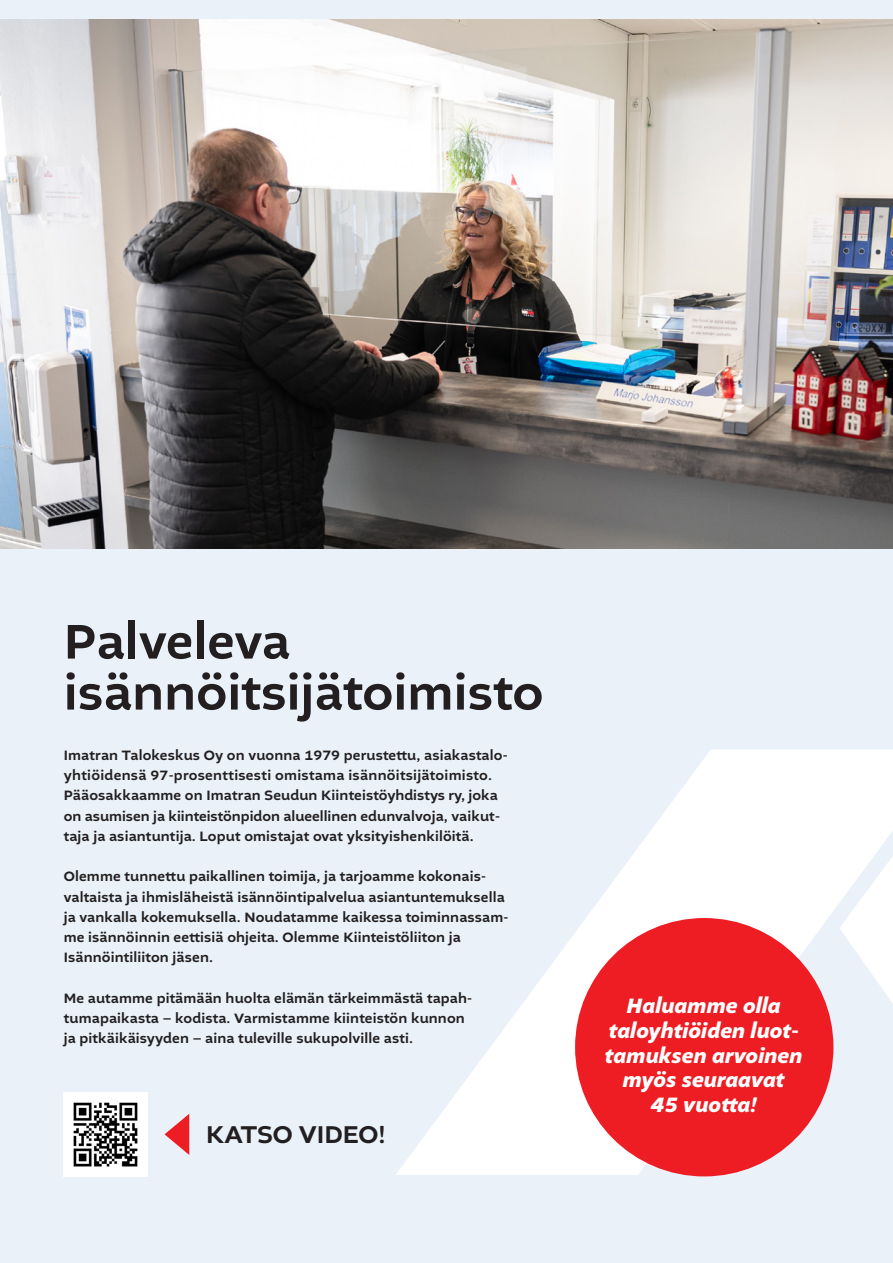
<style>
.page{position:relative;width:893px;height:1263px;background:#eaf1f9}
.page>*{position:absolute;margin:0;border:0;box-sizing:border-box;transform-origin:0 0}
._1_otsikko{font:500 51px "Altivo";color:#231f20}
._1_otsikko-2{font:500 25.5px "Altivo";color:#231f20}
.inkku{font:italic 700 21.9px "Altivo";color:#fff}
._2_leipis{font:500 14.25px/20.2px "Altivo";letter-spacing:.01em;color:#231f20}
</style>
<div class="page">
<svg style="left:396px;top:749px;width:497px;height:426px"></svg>
<svg style="left:839px;top:856px;width:54px;height:148px"></svg>
<img style="left:0;top:19px;width:893px;height:530px">
<svg style="left:165px;top:1114px;width:24px;height:41px"></svg>
<img style="left:64px;top:1092px;width:84px;height:84px">
<div style="left:575px;top:918px;width:258px;height:258px;background:#ee1d23;border-radius:50%"></div>
<p class="_1_otsikko" style="left:64px;top:608px;width:228px">Palveleva</p>
<p class="_1_otsikko" style="left:64px;top:659px;width:481px">isännöitsijätoimisto</p>
<p class="_2_leipis" style="left:64px;top:745px;width:445px">Imatran Talokeskus Oy on vuonna 1979 perustettu, asiakastalo-</p>
<p class="_2_leipis" style="left:64px;top:765px;width:438px">yhtiöidensä 97-prosenttisesti omistama isännöitsijätoimisto.<br>Pääosakkaamme on Imatran Seudun Kiinteistöyhdistys ry, joka on asumisen ja kiinteistönpidon alueellinen edunvalvoja, vaikut&shy;taja ja asiantuntija. Loput omistajat ovat yksityishenkilöitä.</p>
<p class="_2_leipis" style="left:64px;top:867px;width:424px">Olemme tunnettu paikallinen toimija, ja tarjoamme kokonais-</p>
<p class="_2_leipis" style="left:64px;top:887px;width:446px">valtaista ja ihmisläheistä isännöintipalvelua asiantuntemuksella ja vankalla kokemuksella. Noudatamme kaikessa toiminnassam&shy;me isännöinnin eettisiä ohjeita. Olemme Kiinteistöliiton ja</p>
<p class="_2_leipis" style="left:64px;top:948px;width:151px">Isännöintiliiton jäsen.</p>
<p class="_2_leipis" style="left:64px;top:988px;width:410px">Me autamme pitämään huolta elämän tärkeimmästä tapah-</p>
<p class="_2_leipis" style="left:64px;top:1008px;width:403px">tumapaikasta – kodista. Varmistamme kiinteistön kunnon</p>
<p class="_2_leipis" style="left:64px;top:1029px;width:351px">ja pitkäikäisyyden – aina tuleville sukupolville asti.</p>
<p class="_1_otsikko-2" style="left:206px;top:1118px;width:181px">KATSO VIDEO!</p>
<p class="inkku" style="left:627px;top:992px;width:156px">Haluamme olla</p>
<p class="inkku" style="left:609px;top:1016px;width:192px">taloyhtiöiden luot-</p>
<p class="inkku" style="left:605px;top:1041px;width:199px">tamuksen arvoinen</p>
<p class="inkku" style="left:623px;top:1065px;width:163px">myös seuraavat</p>
<p class="inkku" style="left:651px;top:1090px;width:107px">45 vuotta!</p>
</div>
